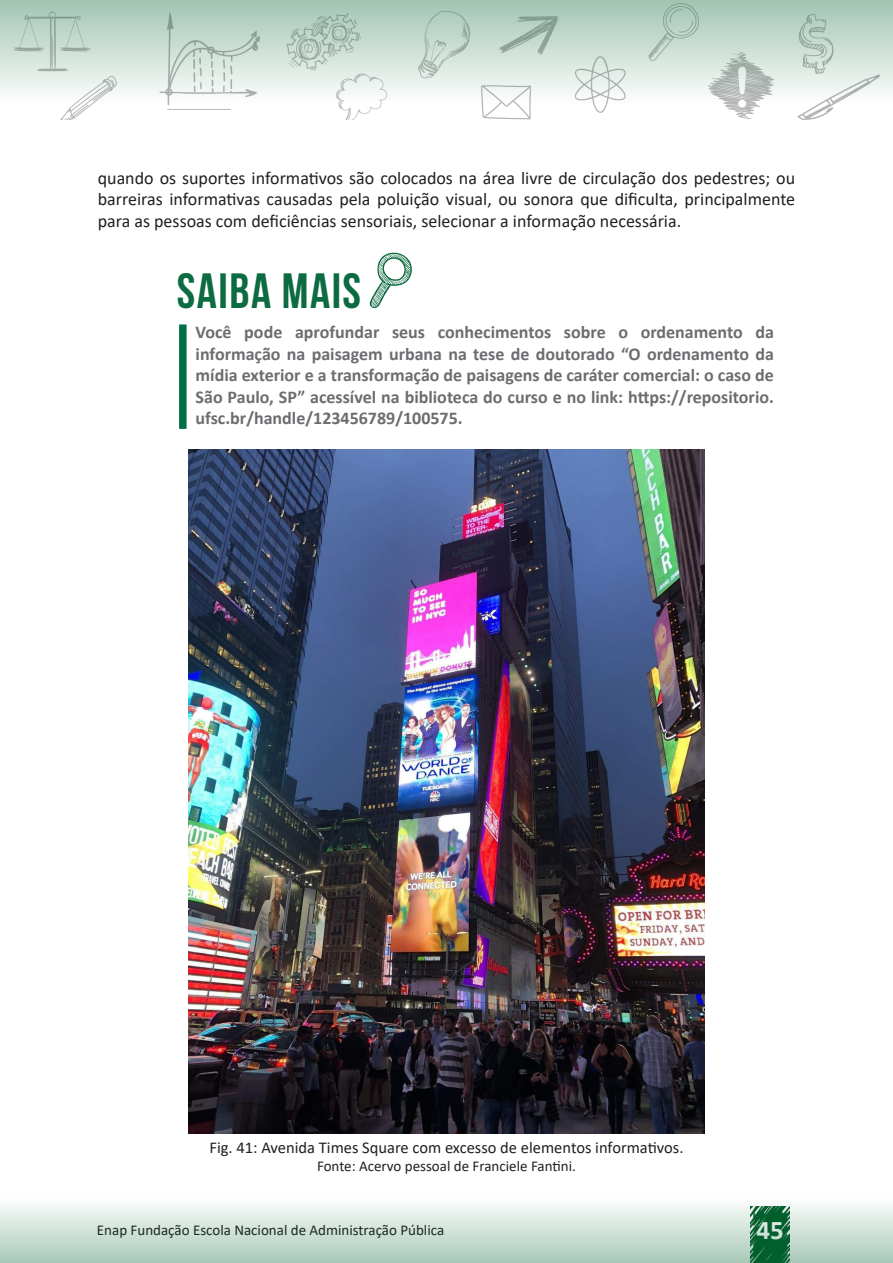
<style>
.page{position:relative;width:893px;height:1263px;background:#fff}
.page>*{position:absolute;margin:0;border:0;box-sizing:border-box;transform-origin:0 0}
.t1{font:49.5px "Bebas Neue";letter-spacing:.03em;color:#0d6b41}
.t2{font:700 27px "Calibri";color:#fff}
.Saiba_mais_texto{font:700 18px/21.6px "Calibri";color:#6c6d70;text-align:justify}
.texto{font:18px/21.6px "Calibri";color:#231f20;text-align:justify}
.Legenda{font:16.5px "Calibri";color:#231f20}
.Fonte{font:15px "Calibri";color:#231f20}
</style>
<div class="page">
<svg style="left:0;top:0;width:893px;height:120px"></svg>
<svg style="left:0;top:1205px;width:893px;height:58px;background:#c6dbd0"></svg>
<div style="left:179px;top:324px;width:8px;height:105px;background:#016f45"></div>
<svg style="left:369px;top:252px;width:43px;height:57px"></svg>
<img style="left:188px;top:450px;width:517px;height:683px">
<p class="texto" style="left:98px;top:166px;width:699px">quando os suportes informativos são colocados na área livre de circulação dos pedestres; ou barreiras informativas causadas pela poluição visual, ou sonora que dificulta, principalmente para as pessoas com deficiências sensoriais, selecionar a informação necessária.</p>
<p class="t1" style="left:177px;top:263px;width:186px">SAIBA MAIS</p>
<p class="Saiba_mais_texto" style="left:196px;top:321px;width:580px">Você pode aprofundar seus conhecimentos sobre o ordenamento da informação na paisagem urbana na tese de doutorado “O ordenamento da mídia exterior e a transformação de paisagens de caráter comercial: o caso de São Paulo, SP” acessível na biblioteca do curso e no link: https://repositorio. ufsc.br/handle/123456789/100575.</p>
<p class="Legenda" style="left:209px;top:1136px;width:476px">Fig. 41: Avenida Times Square com excesso de elementos informativos.</p>
<p class="Fonte" style="left:317px;top:1156px;width:260px">Fonte: Acervo pessoal de Franciele Fantini.</p>
<p class="Fonte" style="left:97px;top:1220px;width:349px">Enap Fundação Escola Nacional de Administração Pública</p>
<h2 class="t2" style="left:757px;top:1210px;width:29px">45</h2>
</div>
